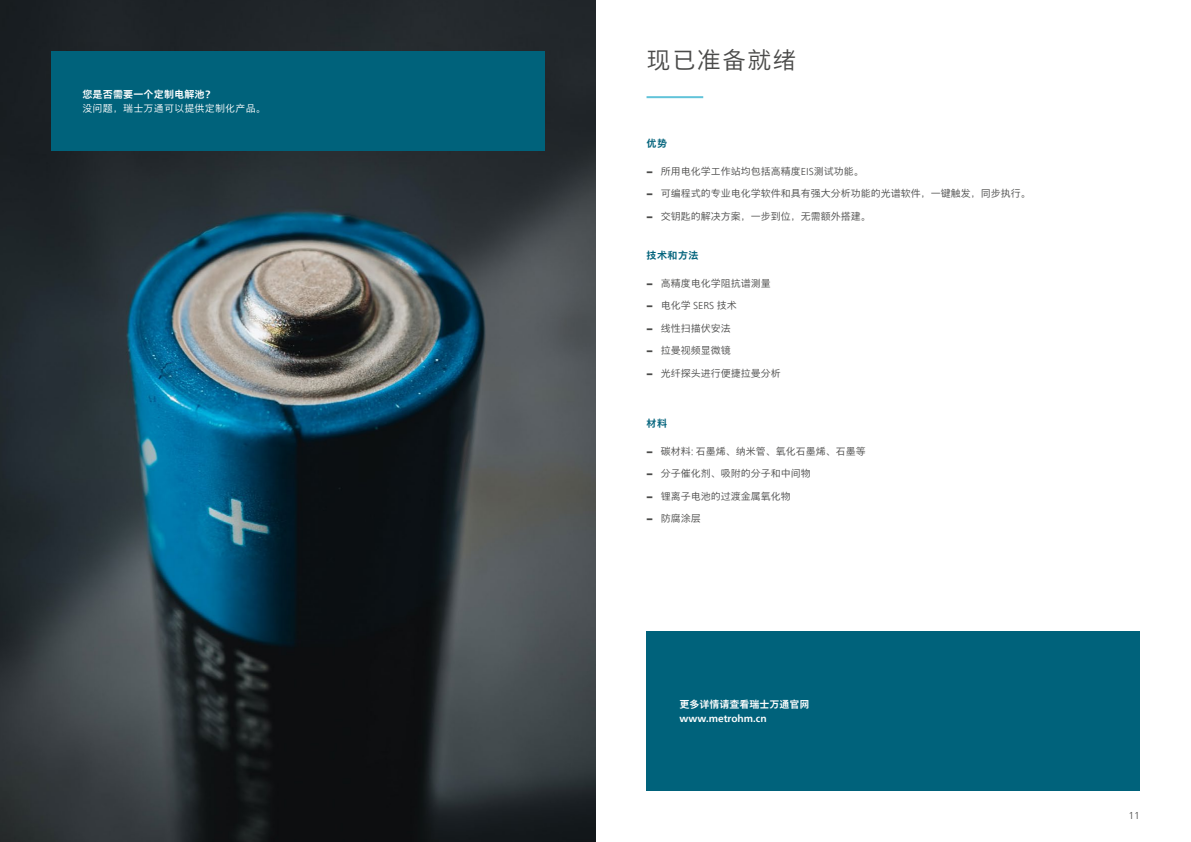
<style>
.page{position:relative;width:1191px;height:842px;background:#fff}
.page>*{position:absolute;margin:0;border:0;box-sizing:border-box;transform-origin:0 0}
.t1{font:300 24px "M Xiang He Hei SC Pro";letter-spacing:.05em;color:#4a4a49}
.t2{font:300 10px "M Xiang He Hei SC Pro";color:#4a4a49}
.t3{font:300 10px "M Xiang He Hei SC Pro";letter-spacing:.02em;color:#fff}
.t4{font:700 10px "Neue Frutiger World";color:#fff}
.t5{font:700 10px "M Xiang He Hei SC Pro";letter-spacing:.02em;color:#fff}
.t6{font:700 10px "M Xiang He Hei SC Pro";color:#fff}
.t7{font:700 10px "M Xiang He Hei SC Pro";letter-spacing:.05em;color:#00627b}
.t8{font:300 10px "Neue Frutiger World";color:#4a4a49}
.s1{font-family:"Neue Frutiger World Xtra Blk";font-weight:400}
.s2{font-family:"Neue Frutiger World"}
</style>
<div class="page">
<img style="left:0;top:0;width:595px;height:842px">
<div style="left:51px;top:51px;width:493px;height:100px;background:#00627b"></div>
<div style="left:646px;top:631px;width:494px;height:160px;background:#00627b"></div>
<hr style="left:646px;top:96px;width:57px;height:2px;background:#61c3d9">
<p class="t5" style="left:82px;top:88px;width:134px">您是否需要一个定制电解池？</p>
<p class="t3" style="left:82px;top:102px;width:185px">没问题，瑞士万通可以提供定制化产品。</p>
<h1 class="t1" style="left:646px;top:45px;width:151px">现已准备就绪</h1>
<p class="t7" style="left:646px;top:137px;width:22px">优势</p>
<p class="t2" style="left:646px;top:165px;width:219px"><span class="s1">−</span> 所用电化学工作站均包括高精度<span class="s2">EIS</span>测试功能。</p>
<p class="t2" style="left:646px;top:187px;width:386px"><span class="s1">−</span> 可编程式的专业电化学软件和具有强大分析功能的光谱软件，一键触发，同步执行。</p>
<p class="t2" style="left:646px;top:210px;width:226px"><span class="s1">−</span> 交钥匙的解决方案，一步到位，无需额外搭建。</p>
<p class="t7" style="left:646px;top:249px;width:53px">技术和方法</p>
<p class="t2" style="left:646px;top:277px;width:126px"><span class="s1">−</span> 高精度电化学阻抗谱测量</p>
<p class="t2" style="left:646px;top:299px;width:92px"><span class="s1">−</span> 电化学 <span class="s2">SERS</span> 技术</p>
<p class="t2" style="left:646px;top:322px;width:86px"><span class="s1">−</span> 线性扫描伏安法</p>
<p class="t2" style="left:646px;top:344px;width:86px"><span class="s1">−</span> 拉曼视频显微镜</p>
<p class="t2" style="left:646px;top:367px;width:136px"><span class="s1">−</span> 光纤探头进行便捷拉曼分析</p>
<p class="t7" style="left:646px;top:417px;width:22px">材料</p>
<p class="t2" style="left:646px;top:445px;width:221px"><span class="s1">−</span> 碳材料: 石墨烯、纳米管、氧化石墨烯、石墨等</p>
<p class="t2" style="left:646px;top:467px;width:166px"><span class="s1">−</span> 分子催化剂、吸附的分子和中间物</p>
<p class="t2" style="left:646px;top:490px;width:146px"><span class="s1">−</span> 锂离子电池的过渡金属氧化物</p>
<p class="t2" style="left:646px;top:512px;width:56px"><span class="s1">−</span> 防腐涂层</p>
<p class="t6" style="left:679px;top:698px;width:131px">更多详情请查看瑞士万通官网</p>
<p class="t4" style="left:679px;top:710px;width:89px">www.metrohm.cn</p>
<p class="t8" style="left:1128px;top:808px;width:13px">11</p>
</div>
